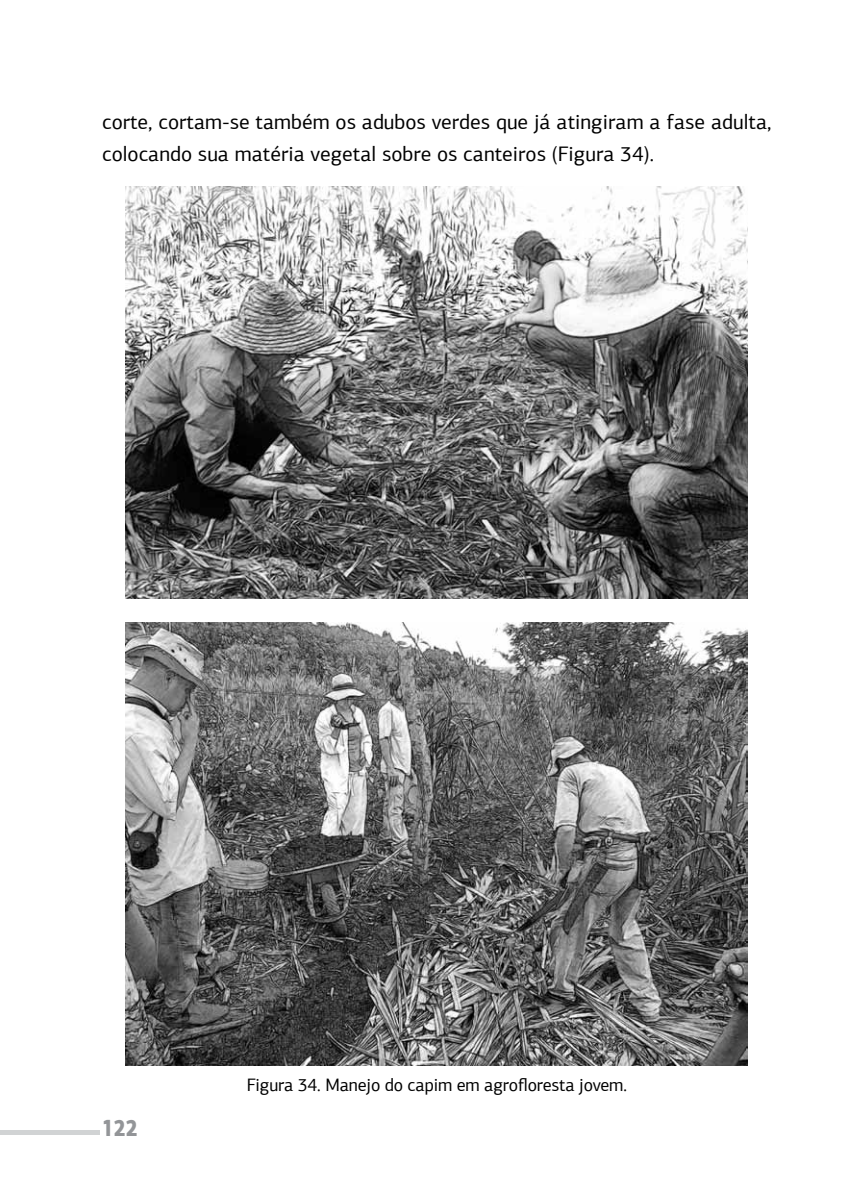
<style>
.page{position:relative;width:851px;height:1191px;background:#fff}
.page>*{position:absolute;margin:0;border:0;box-sizing:border-box;transform-origin:0 0}
.t1{font:900 24px "PF Agora Sans Pro";color:#939598;scale:.8 1}
.t2{font:21px/32.2px "PF Agora Sans Pro";color:#000}
.t3{font:18px "PF Agora Sans Pro";letter-spacing:-.01em;color:#000}
</style>
<div class="page">
<svg style="left:0;top:1130px;width:99px;height:5px"></svg>
<img style="left:126px;top:187px;width:621px;height:411px">
<img style="left:126px;top:623px;width:621px;height:442px">
<p class="t2" style="left:102px;top:106px;width:670px">corte, cortam-se também os adubos verdes que já atingiram a fase adulta, colocando sua matéria vegetal sobre os canteiros (Figura 34).</p>
<p class="t1" style="left:102px;top:1112px;width:46px">122</p>
<p class="t3" style="left:247px;top:1073px;width:382px">Figura 34. Manejo do capim em agrofloresta jovem.</p>
</div>
